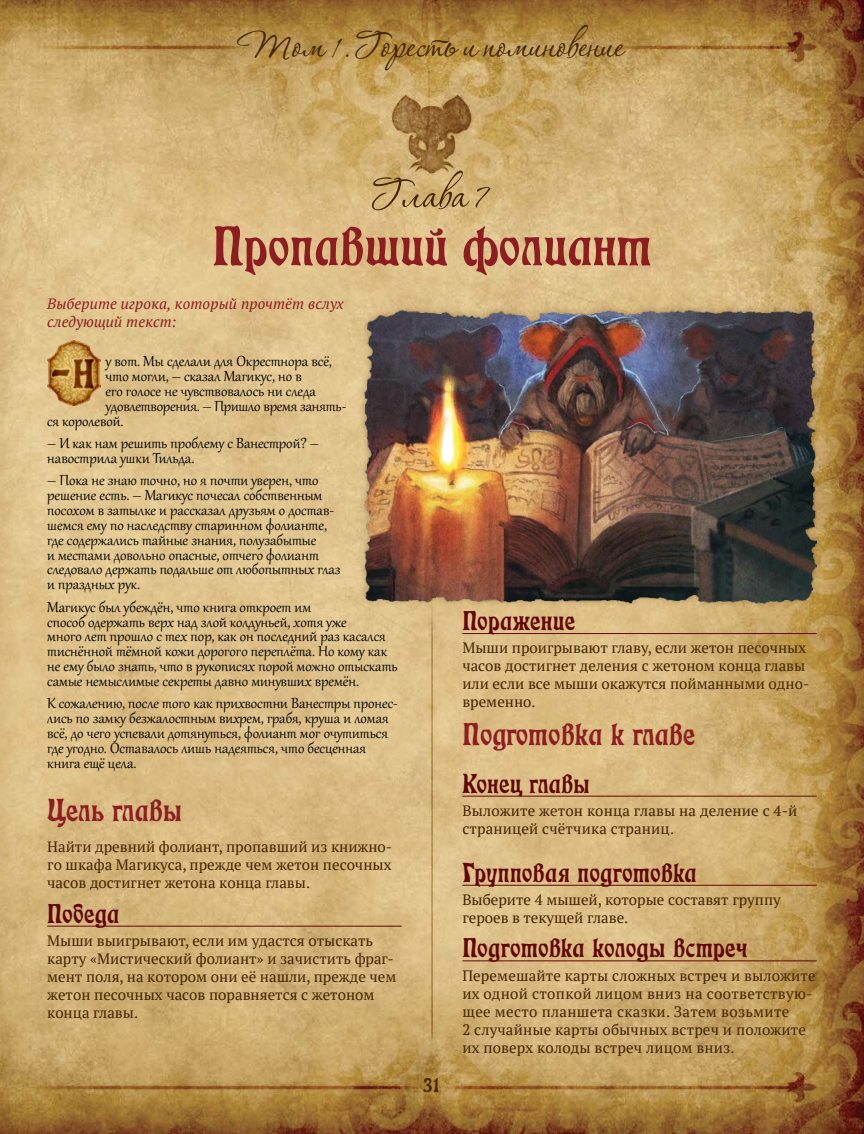
<style>
.page{position:relative;width:864px;height:1134px;background:#fff}
.page>*{position:absolute;margin:0;border:0;box-sizing:border-box;transform-origin:0 0}
.t1{font:58.5px "Eckm Ann TYGRA";color:#8d1d20}
.t2{font:54px "Corinthia";color:#422400}
.t3{font:46.5px "Corinthia";color:#422400}
.t4{font:33px "Eckm Ann TYGRA";color:#8d1d20}
.t5{font:28.5px "Eckm Ann TYGRA";letter-spacing:.005em;color:#610607}
.t6{font:22.5px "Eckm Ann TYGRA";color:#422400}
.t7{font:18px/15px "Gabriola";color:#000}
.t8{font:15px/18px "PT Serif";color:#422400}
.t9{font:italic 15px/18px "PT Serif";letter-spacing:.01em;color:#8d1d20}
</style>
<div class="page">
<img style="left:0;top:0;width:864px;height:1134px">
<img style="left:47px;top:341px;width:53px;height:64px">
<div style="left:357px;top:303px;width:467px;height:307px;background:#422400;opacity:.3"></div>
<img style="left:364px;top:310px;width:453px;height:293px">
<svg style="left:431px;top:604px;width:2px;height:442px"></svg>
<hr style="left:47px;top:926px;width:355px;height:1px;background:#610607">
<hr style="left:462px;top:633px;width:355px;height:1px;background:#610607">
<hr style="left:462px;top:796px;width:355px;height:1px;background:#610607">
<hr style="left:462px;top:885px;width:355px;height:1px;background:#610607">
<hr style="left:462px;top:960px;width:355px;height:1px;background:#610607">
<h3 class="t3" style="left:240px;top:22px;width:385px">Том 1. Горесть и поминовение</h3>
<h2 class="t2" style="left:374px;top:166px;width:118px">Глава 7</h2>
<h1 class="t1" style="left:212px;top:214px;width:441px">Пропавший фолиант</h1>
<p class="t9" style="left:47px;top:295px;width:298px">Выберите игрока, который прочтёт вслух следующий текст:</p>
<p class="t7" style="left:106px;top:352px;width:228px">у вот. Мы сделали для Окрестнора всё,</p>
<p class="t7" style="left:106px;top:367px;width:198px">что могли, – сказал Магикус, но в</p>
<p class="t7" style="left:106px;top:382px;width:212px">его голосе не чувствовалось ни следа</p>
<p class="t7" style="left:106px;top:397px;width:242px">удовлетворения. – Пришло время занять-</p>
<p class="t7" style="left:47px;top:412px;width:78px">ся королевой.</p>
<p class="t7" style="left:47px;top:434px;width:273px">– И как нам решить проблему с Ванестрой? – навострила ушки Тильда.</p>
<p class="t7" style="left:47px;top:471px;width:295px">– Пока не знаю точно, но я почти уверен, что решение есть. – Магикус почесал собственным посохом в затылке и рассказал друзьям о достав&shy;шемся ему по наследству старинном фолианте, где содержались тайные знания, полузабытые<br>и местами довольно опасные, отчего фолиант следовало держать подальше от любопытных глаз и праздных рук.</p>
<p class="t7" style="left:47px;top:598px;width:352px">Магикус был убеждён, что книга откроет им<br>способ одержать верх над злой колдуньей, хотя уже<br>много лет прошло с тех пор, как он последний раз касался тиснённой тёмной кожи дорогого переплёта. Но кому как не ему было знать, что в рукописях порой можно отыскать самые немыслимые секреты давно минувших времён.</p>
<p class="t7" style="left:47px;top:695px;width:352px">К сожалению, после того как прихвостни Ванестры пронес&shy;лись по замку безжалостным вихрем, грабя, круша и ломая всё, до чего успевали дотянуться, фолиант мог очутиться где угодно. Оставалось лишь надеяться, что бесценная книга ещё цела.</p>
<h3 class="t4" style="left:47px;top:792px;width:136px">Цель главы</h3>
<p class="t8" style="left:47px;top:838px;width:346px;text-align:justify">Найти древний фолиант, пропавший из книжно&shy;го шкафа Магикуса, прежде чем жетон песочных часов достигнет жетона конца главы.</p>
<h3 class="t5" style="left:47px;top:898px;width:74px">Победа</h3>
<p class="t8" style="left:47px;top:931px;width:351px">Мыши выигрывают, если им удастся отыскать карту «Мистический фолиант» и зачистить фраг&shy;мент поля, на котором они её нашли, прежде чем жетон песочных часов поравняется с жетоном конца главы.</p>
<p class="t6" style="left:423px;top:1073px;width:19px">31</p>
<h3 class="t5" style="left:462px;top:605px;width:114px">Поражение</h3>
<p class="t8" style="left:462px;top:639px;width:349px">Мыши проигрывают главу, если жетон песочных часов достигнет деления с жетоном конца главы или если все мыши окажутся пойманными одно&shy;временно.</p>
<h3 class="t4" style="left:462px;top:716px;width:235px">Подготовка к главе</h3>
<h3 class="t5" style="left:462px;top:768px;width:129px">Конец главы</h3>
<p class="t8" style="left:462px;top:801px;width:337px">Выложите жетон конца главы на деление с 4-й страницей счётчика страниц.</p>
<h3 class="t5" style="left:462px;top:857px;width:236px">Групповая подготовка</h3>
<p class="t8" style="left:462px;top:891px;width:320px">Выберите 4 мышей, которые составят группу героев в текущей главе.</p>
<h3 class="t5" style="left:462px;top:932px;width:287px">Подготовка колоды встреч</h3>
<p class="t8" style="left:462px;top:966px;width:355px">Перемешайте карты сложных встреч и выложите их одной стопкой лицом вниз на соответствую&shy;щее место планшета сказки. Затем возьмите<br>2 случайные карты обычных встреч и положите их поверх колоды встреч лицом вниз.</p>
</div>
